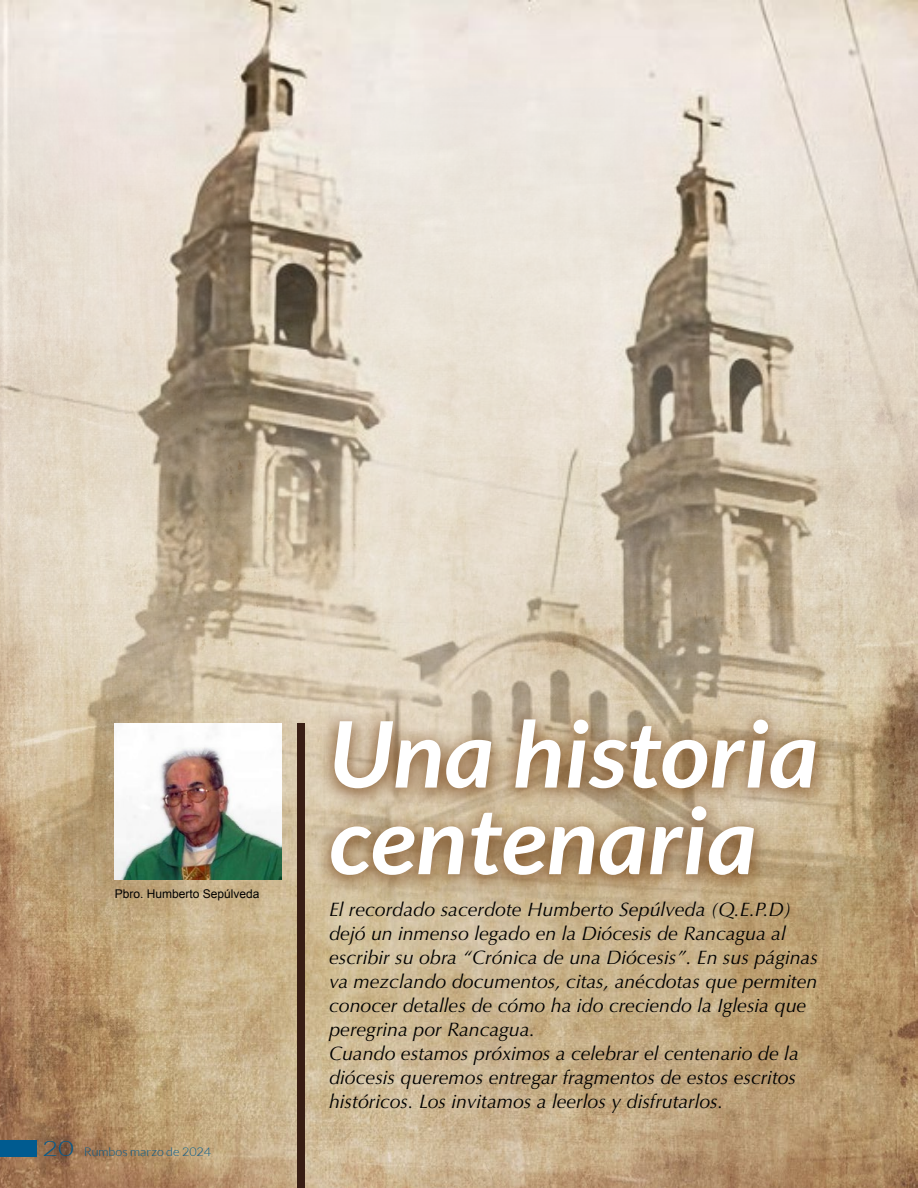
<style>
.page{position:relative;width:918px;height:1188px;background:#fff}
.page>*{position:absolute;margin:0;border:0;box-sizing:border-box;transform-origin:0 0}
.t1{font:italic 19.5px/24px "Optima";color:#000}
.t2{font:12px "Arial";color:#000}
.t3{font:300 12px "Lato";color:#005b90;scale:1.05 1}
.s1{font-size:21px}
</style>
<div class="page">
<img style="left:0;top:1130px;width:918px;height:58px">
<img style="left:0;top:0;width:918px;height:1130px">
<div style="left:313px;top:705px;width:520px;height:192px;background:#673000;opacity:.82"></div>
<svg style="left:331px;top:806px;width:423px;height:69px"></svg>
<svg style="left:335px;top:719px;width:481px;height:69px"></svg>
<img style="left:115px;top:724px;width:167px;height:155px">
<div style="left:297px;top:723px;width:8px;height:465px;background:#391e14"></div>
<div style="left:0;top:1140px;width:36px;height:16px;background:#005b90"></div>
<p class="t2" style="left:115px;top:886px;width:146px">Pbro. Humberto Sepúlveda</p>
<p class="t3" style="left:42px;top:1146px;width:162px"><span class="s1">20</span> Rumbos marzo de 2024</p>
<p class="t1" style="left:329px;top:898px;width:490px">El recordado sacerdote Humberto Sepúlveda (Q.E.P.D) dejó un inmenso legado en la Diócesis de Rancagua al escribir su obra “Crónica de una Diócesis”. En sus páginas va mezclando documentos, citas, anécdotas que permiten conocer detalles de cómo ha ido creciendo la Iglesia que peregrina por Rancagua.<br>Cuando estamos próximos a celebrar el centenario de la diócesis queremos entregar fragmentos de estos escritos históricos. Los invitamos a leerlos y disfrutarlos.</p>
</div>
